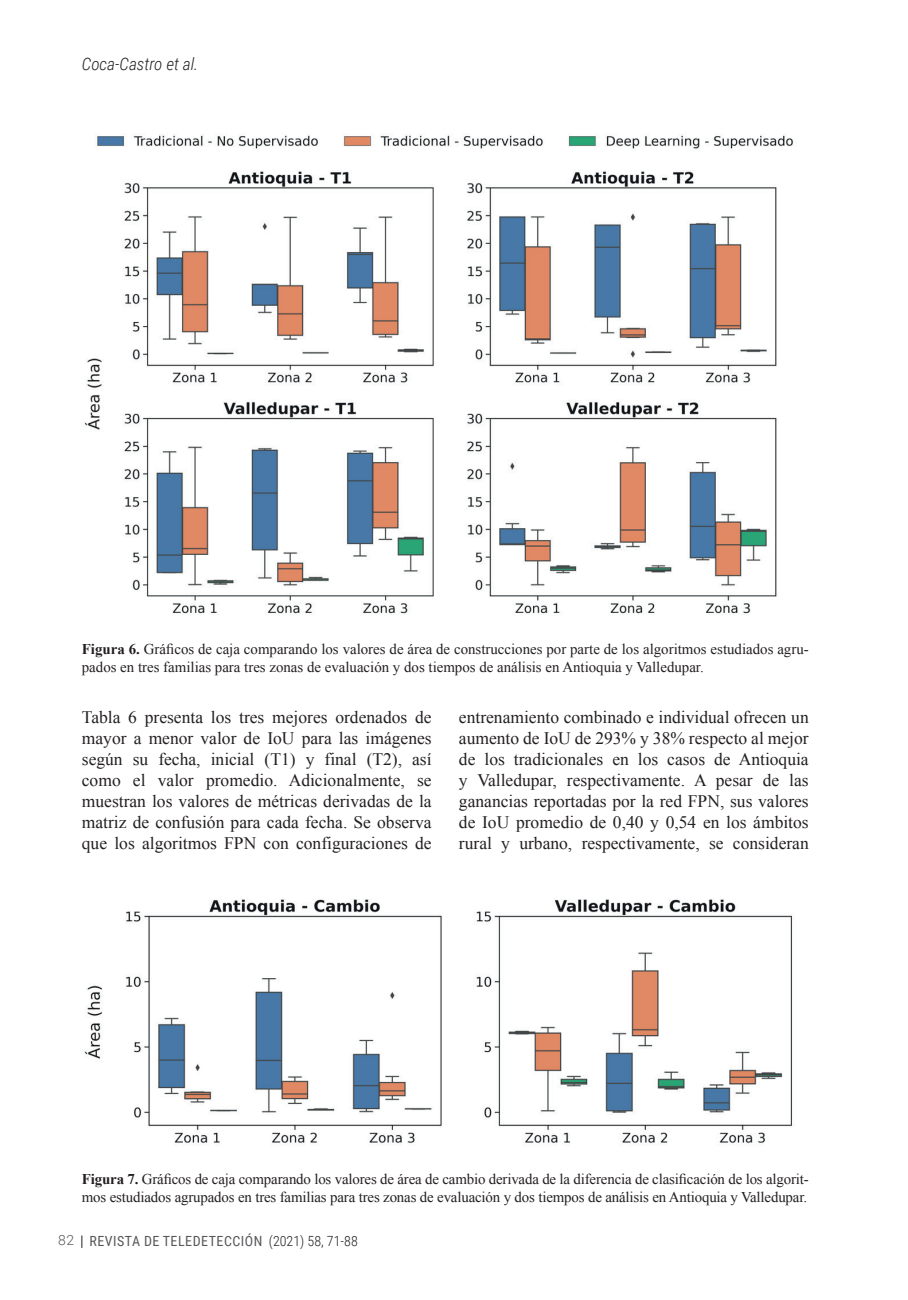
<style>
.page{position:relative;width:908px;height:1300px;background:#fff}
.page>*{position:absolute;margin:0;border:0;box-sizing:border-box;transform-origin:0 0}
.TD_06_TXT_GRAL_es{font:17.5px/21px "Times New Roman";color:#231f20;text-align:justify}
.t1{font:italic 300 17.15px "Roboto Condensed";color:#231f20}
.TD_09_PIE_FOTO{font:14.88px/17.8px "Times New Roman";letter-spacing:-.01em;color:#231f20}
.t2{font:14px "Roboto Condensed";letter-spacing:.035em;color:#57585a}
.t3{font:300 14px "Roboto";color:#57585a}
.s1{font-weight:700}
.s2{font-weight:300;color:#231f20}
</style>
<div class="page">
<svg style="left:81px;top:1235px;width:1px;height:13px"></svg>
<img style="left:84px;top:899px;width:709px;height:245px">
<img style="left:84px;top:133px;width:709px;height:482px">
<p class="t1" style="left:82px;top:52px;width:118px">Coca-Castro et al.</p>
<p class="TD_09_PIE_FOTO" style="left:82px;top:640px;width:728px"><span class="s1">Figura 6.</span> Gráficos de caja comparando los valores de área de construcciones por parte de los algoritmos estudiados agru&shy;pados en tres familias para tres zonas de evaluación y dos tiempos de análisis en Antioquia y Valledupar.</p>
<p class="TD_06_TXT_GRAL_es" style="left:82px;top:706px;width:351px">Tabla 6 presenta los tres mejores ordenados de mayor a menor valor de IoU para las imágenes según su fecha, inicial (T1) y final (T2), así como el valor promedio. Adicionalmente, se muestran los valores de métricas derivadas de la matriz de confusión para cada fecha. Se observa que los algoritmos FPN con configuraciones de</p>
<p class="TD_06_TXT_GRAL_es" style="left:459px;top:706px;width:351px">entrenamiento combinado e individual ofrecen un aumento de IoU de 293% y 38% respecto al mejor de los tradicionales en los casos de Antioquia y Valledupar, respectivamente. A pesar de las ganancias reportadas por la red FPN, sus valores de IoU promedio de 0,40 y 0,54 en los ámbitos rural y urbano, respectivamente, se consideran</p>
<p class="TD_09_PIE_FOTO" style="left:82px;top:1169px;width:728px"><span class="s1">Figura 7.</span> Gráficos de caja comparando los valores de área de cambio derivada de la diferencia de clasificación de los algorit&shy;mos estudiados agrupados en tres familias para tres zonas de evaluación y dos tiempos de análisis en Antioquia y Valledupar.</p>
<p class="t3" style="left:58px;top:1230px;width:18px">82</p>
<p class="t2" style="left:90px;top:1231px;width:270px">REVISTA DE TELEDETECCIÓN <span class="s2">(2021) 58, 71-88</span></p>
</div>
